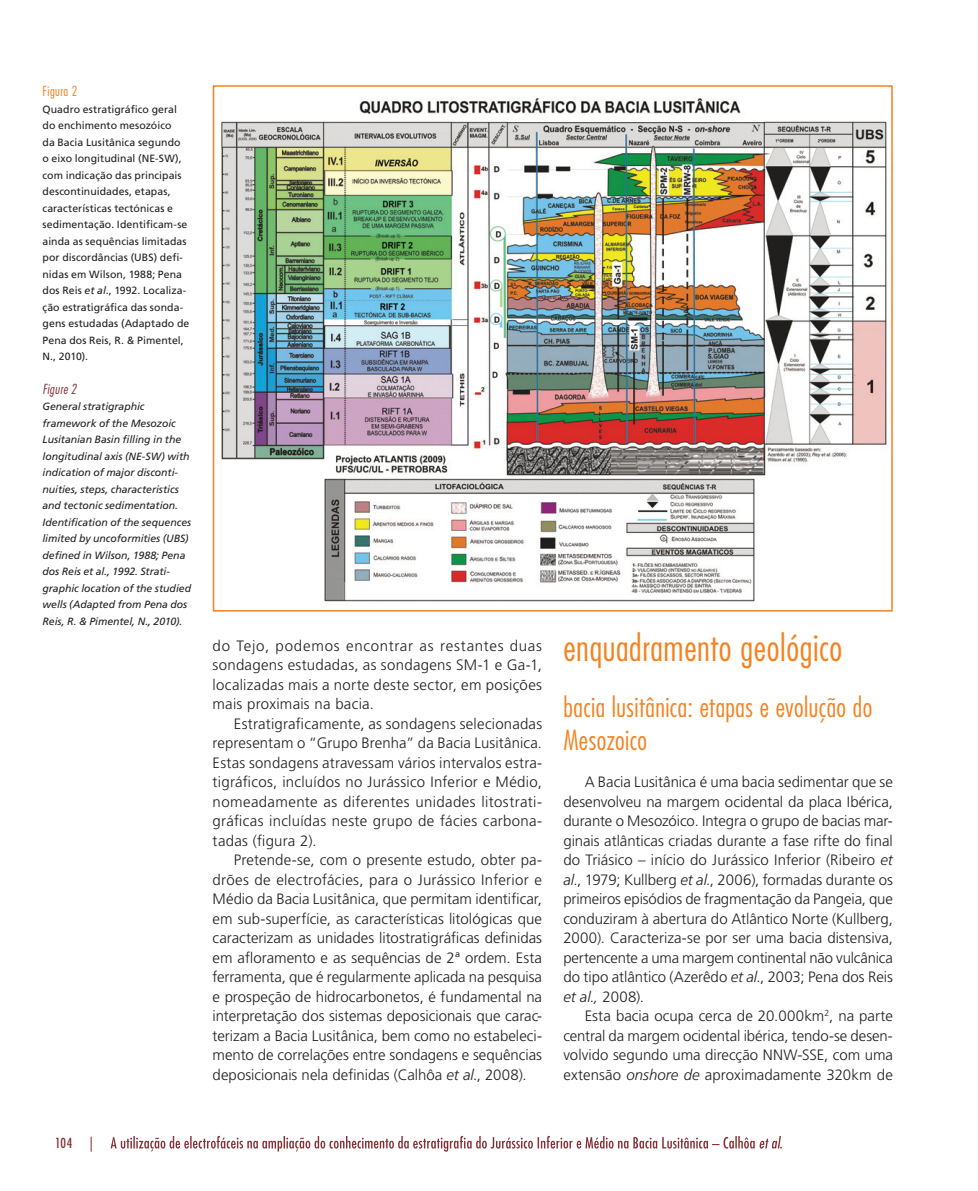
<style>
.page{position:relative;width:978px;height:1191px;background:#fff}
.page>*{position:absolute;margin:0;border:0;box-sizing:border-box;transform-origin:0 0}
.t1{font:300 condensed 36px "Futura Std";letter-spacing:.015em;color:#f58220}
.t2{font:300 condensed 27px/33px "Futura Std";letter-spacing:.015em;color:#f58220}
.t3{font:300 15px/19.5px "Frutiger LT Std";letter-spacing:.005em;color:#231f20;text-align:justify}
.t4{font:300 condensed 13.5px "Futura Std";letter-spacing:.03em;color:#f58220}
.t5{font:italic 300 condensed 13.5px "Futura Std";letter-spacing:.03em;color:#843034}
.t6{font:condensed 13.5px "Futura Std";color:#843034}
.t7{font:10.5px/16.5px "Frutiger LT Std";letter-spacing:.005em;color:#231f20}
.t8{font:italic 10.5px/16.5px "Frutiger LT Std";letter-spacing:-.005em;color:#231f20}
.s1{font-style:italic}
</style>
<div class="page">
<svg style="left:91px;top:1135px;width:691px;height:16px"></svg>
<img style="left:221px;top:98px;width:666px;height:504px">
<div style="left:213px;top:85px;width:680px;height:526px;border:2px solid #f58220"></div>
<p class="t4" style="left:43px;top:83px;width:36px">Figura 2</p>
<p class="t7" style="left:43px;top:101px;width:148px">Quadro estratigráfico geral do enchimento mesozóico<br>da Bacia Lusitânica segundo o eixo longitudinal (NE-SW), com indicação das principais descontinuidades, etapas, características tectónicas e sedimentação. Identificam-se ainda as sequências limitadas por discordâncias (UBS) defi&shy;nidas em Wilson, 1988; Pena dos Reis <span class="s1">et al</span>., 1992. Localiza&shy;ção estratigráfica das sonda&shy;gens estudadas (Adaptado de<br>Pena dos Reis, R. &amp; Pimentel,<br>N., 2010).</p>
<p class="t5" style="left:43px;top:381px;width:36px">Figure 2</p>
<p class="t8" style="left:43px;top:398px;width:150px">General stratigraphic framework of the Mesozoic<br>Lusitanian Basin filling in the longitudinal axis (NE-SW) with indication of major disconti&shy;nuities, steps, characteristics and tectonic sedimentation.<br>Identification of the sequences limited by uncoformities (UBS) defined in Wilson, 1988; Pena dos Reis et al., 1992. Strati&shy;graphic location of the studied wells (Adapted from Pena dos<br>Reis, R. &amp; Pimentel, N., 2010).</p>
<p class="t3" style="left:213px;top:636px;width:331px">do Tejo, podemos encontrar as restantes duas sondagens estudadas, as sondagens SM-1 e Ga-1, localizadas mais a norte deste sector, em posições mais proximais na bacia.</p>
<p class="t3" style="left:213px;top:714px;width:331px;text-indent:21px">Estratigraficamente, as sondagens selecionadas representam o “Grupo Brenha” da Bacia Lusitânica.<br>Estas sondagens atravessam vários intervalos estra&shy;tigráficos, incluídos no Jurássico Inferior e Médio, nomeadamente as diferentes unidades litostrati&shy;gráficas incluídas neste grupo de fácies carbona&shy;tadas (figura 2).</p>
<p class="t3" style="left:213px;top:850px;width:331px;text-indent:21px">Pretende-se, com o presente estudo, obter pa&shy;drões de electrofácies, para o Jurássico Inferior e Médio da Bacia Lusitânica, que permitam identificar, em sub-superfície, as características litológicas que caracterizam as unidades litostratigráficas definidas em afloramento e as sequências de 2ª ordem. Esta ferramenta, que é regularmente aplicada na pesquisa e prospeção de hidrocarbonetos, é fundamental na interpretação dos sistemas deposicionais que carac&shy;terizam a Bacia Lusitânica, bem como no estabeleci&shy;mento de correlações entre sondagens e sequências deposicionais nela definidas (Calhôa <span class="s1">et al</span>., 2008).</p>
<h1 class="t1" style="left:563px;top:626px;width:280px">enquadramento geológico</h1>
<h2 class="t2" style="left:563px;top:691px;width:310px">bacia lusitânica: etapas e evolução do<br>Mesozoico</h2>
<p class="t3" style="left:563px;top:772px;width:331px;text-indent:21px">A Bacia Lusitânica é uma bacia sedimentar que se desenvolveu na margem ocidental da placa Ibérica, durante o Mesozóico. Integra o grupo de bacias mar&shy;ginais atlânticas criadas durante a fase rifte do final do Triásico – início do Jurássico Inferior (Ribeiro <span class="s1">et al</span>., 1979; Kullberg <span class="s1">et al</span>., 2006), formadas durante os primeiros episódios de fragmentação da Pangeia, que conduziram à abertura do Atlântico Norte (Kullberg, 2000). Caracteriza-se por ser uma bacia distensiva, pertencente a uma margem continental não vulcânica do tipo atlântico (Azerêdo <span class="s1">et al</span>., 2003; Pena dos Reis <span class="s1">et al.,</span> 2008).</p>
<p class="t3" style="left:563px;top:1006px;width:331px;text-indent:21px">Esta bacia ocupa cerca de 20.000km<sup>2</sup>, na parte central da margem ocidental ibérica, tendo-se desen&shy;volvido segundo uma direcção NNW-SSE, com uma extensão <span class="s1">onshore de</span> aproximadamente 320km de</p>
<p class="t6" style="left:55px;top:1135px;width:19px">104</p>
</div>
